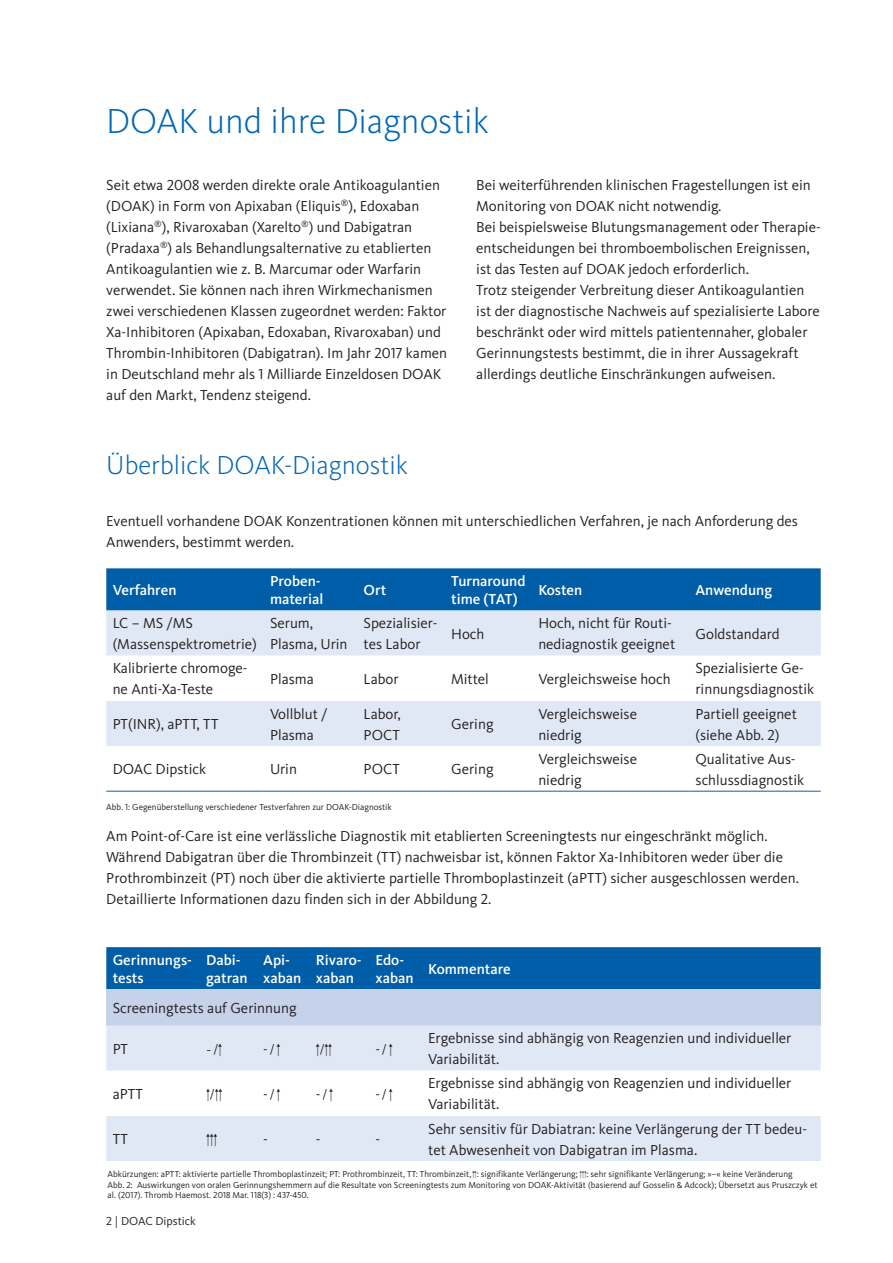
<style>
.page{position:relative;width:893px;height:1263px;background:#fff}
.page>*{position:absolute;margin:0;border:0;box-sizing:border-box;transform-origin:0 0}
.t1{font:300 36px "Kievit Pro";color:#0166b3}
.t2{font:300 27px "Kievit Pro";color:#0166b3}
.t3{font:15px/21px "Kievit Pro";color:#231f20}
.t4{font:500 15px/18px "Kievit Pro";color:#fff}
.t5{font:15px "Arial";color:#231f20}
.t6{font:15px "Minion Pro";color:#231f20}
.t7{font:12px "Kievit Pro";color:#231f20}
.t8{font:9px/10.5px "Kievit Pro";color:#231f20}
.s1{font-family:"Arial"}
.s2{font-family:"Minion Pro"}
</style>
<div class="page">
<div style="left:106px;top:568px;width:715px;height:42px;background:#005da8"></div>
<div style="left:106px;top:610px;width:715px;height:46px;background:#e1e8f5"></div>
<svg style="left:106px;top:701px;width:715px;height:90px;fill:#e1e8f5"></svg>
<hr style="left:106px;top:791px;width:158px;height:1px;background:#0166b3">
<hr style="left:264px;top:791px;width:93px;height:1px;background:#0166b3">
<hr style="left:357px;top:791px;width:88px;height:1px;background:#0166b3">
<hr style="left:445px;top:791px;width:87px;height:1px;background:#0166b3">
<hr style="left:532px;top:791px;width:157px;height:1px;background:#0166b3">
<hr style="left:689px;top:791px;width:132px;height:1px;background:#0166b3">
<div style="left:106px;top:947px;width:715px;height:42px;background:#005da8"></div>
<div style="left:106px;top:989px;width:715px;height:36px;background:#c6d2ea"></div>
<div style="left:106px;top:1025px;width:715px;height:136px;background:#e1e8f5"></div>
<svg style="left:106px;top:1071px;width:715px;height:45px"></svg>
<p class="t1" style="left:106px;top:99px;width:384px">DOAK und ihre Diagnostik</p>
<p class="t3" style="left:106px;top:175px;width:342px">Seit etwa 2008 werden direkte orale Antikoagulantien (DOAK) in Form von Apixaban (Eliquis<sup>®</sup>), Edoxaban (Lixiana<sup>®</sup>), Rivaroxaban (Xarelto<sup>®</sup>) und Dabigatran (Pradaxa<sup>®</sup>) als Behandlungsalternative zu etablierten Antikoagulantien wie z. B. Marcumar oder Warfarin verwendet. Sie können nach ihren Wirkmechanismen zwei verschiedenen Klassen zugeordnet werden: Faktor Xa-Inhibitoren (Apixaban, Edoxaban, Rivaroxaban) und Thrombin-Inhibitoren (Dabigatran). Im Jahr 2017 kamen in Deutschland mehr als 1 Milliarde Einzeldosen DOAK auf den Markt, Tendenz steigend.</p>
<p class="t2" style="left:106px;top:449px;width:303px">Überblick DOAK-Diagnostik</p>
<p class="t3" style="left:476px;top:175px;width:336px">Bei weiterführenden klinischen Fragestellungen ist ein<br>Monitoring von DOAK nicht notwendig.</p>
<p class="t3" style="left:476px;top:217px;width:346px">Bei beispielsweise Blutungsmanagement oder Therapie&shy;entscheidungen bei thromboembolischen Ereignissen, ist das Testen auf DOAK jedoch erforderlich.</p>
<p class="t3" style="left:476px;top:280px;width:345px">Trotz steigender Verbreitung dieser Antikoagulantien ist der diagnostische Nachweis auf spezialisierte Labore beschränkt oder wird mittels patientennaher, globaler Gerinnungstests bestimmt, die in ihrer Aussagekraft allerdings deutliche Einschränkungen aufweisen.</p>
<p class="t3" style="left:106px;top:511px;width:693px">Eventuell vorhandene DOAK Konzentrationen können mit unterschiedlichen Verfahren, je nach Anforderung des<br>Anwenders, bestimmt werden.</p>
<p class="t4" style="left:113px;top:581px;width:65px">Verfahren</p>
<p class="t4" style="left:270px;top:572px;width:55px">Proben&shy;material</p>
<p class="t4" style="left:364px;top:581px;width:24px">Ort</p>
<p class="t4" style="left:451px;top:572px;width:76px">Turnaround time (TAT)</p>
<p class="t4" style="left:538px;top:581px;width:46px">Kosten</p>
<p class="t4" style="left:695px;top:581px;width:78px">Anwendung</p>
<p class="t3" style="left:113px;top:613px;width:146px">LC – MS /MS (Massenspektrometrie)</p>
<p class="t3" style="left:270px;top:613px;width:45px">Serum,</p>
<p class="t3" style="left:364px;top:613px;width:75px">Spezialisier&shy;tes Labor</p>
<p class="t3" style="left:451px;top:623px;width:35px">Hoch</p>
<p class="t3" style="left:538px;top:613px;width:138px">Hoch, nicht für Routi&shy;nediagnostik geeignet</p>
<p class="t3" style="left:695px;top:623px;width:86px">Goldstandard</p>
<p class="t3" style="left:270px;top:634px;width:79px">Plasma, Urin</p>
<p class="t3" style="left:113px;top:658px;width:136px">Kalibrierte chromoge&shy;ne Anti-Xa-Teste</p>
<p class="t3" style="left:270px;top:668px;width:45px">Plasma</p>
<p class="t3" style="left:364px;top:668px;width:37px">Labor</p>
<p class="t3" style="left:451px;top:668px;width:39px">Mittel</p>
<p class="t3" style="left:538px;top:668px;width:134px">Vergleichsweise hoch</p>
<p class="t3" style="left:695px;top:658px;width:120px">Spezialisierte Ge&shy;rinnungsdiagnostik</p>
<p class="t3" style="left:113px;top:713px;width:107px">PT(INR), aPTT, TT</p>
<p class="t3" style="left:270px;top:703px;width:59px">Vollblut /<br>Plasma</p>
<p class="t3" style="left:364px;top:703px;width:39px">Labor,<br>POCT</p>
<p class="t3" style="left:451px;top:713px;width:44px">Gering</p>
<p class="t3" style="left:538px;top:703px;width:100px">Vergleichsweise niedrig</p>
<p class="t3" style="left:695px;top:703px;width:103px">Partiell geeignet (siehe Abb. 2)</p>
<p class="t3" style="left:113px;top:759px;width:95px">DOAC Dipstick</p>
<p class="t3" style="left:270px;top:759px;width:28px">Urin</p>
<p class="t3" style="left:364px;top:759px;width:38px">POCT</p>
<p class="t3" style="left:451px;top:759px;width:44px">Gering</p>
<p class="t3" style="left:538px;top:748px;width:100px">Vergleichsweise niedrig</p>
<p class="t3" style="left:695px;top:748px;width:110px">Qualitative Aus&shy;schlussdiagnostik</p>
<p class="t8" style="left:106px;top:801px;width:287px">Abb. 1: Gegenüberstellung verschiedener Testverfahren zur DOAK-Diagnostik</p>
<p class="t3" style="left:106px;top:826px;width:694px">Am Point-of-Care ist eine verlässliche Diagnostik mit etablierten Screeningtests nur eingeschränkt möglich.<br>Während Dabigatran über die Thrombinzeit (TT) nachweisbar ist, können Faktor Xa-Inhibitoren weder über die Prothrombinzeit (PT) noch über die aktivierte partielle Thromboplastinzeit (aPTT) sicher ausgeschlossen werden.<br>Detaillierte Informationen dazu finden sich in der Abbildung 2.</p>
<p class="t4" style="left:113px;top:951px;width:81px">Gerinnungs&shy;tests</p>
<p class="t4" style="left:206px;top:951px;width:43px">Dabi&shy;gatran</p>
<p class="t4" style="left:263px;top:951px;width:40px">Api&shy;xaban</p>
<p class="t4" style="left:316px;top:951px;width:47px">Rivaro&shy;xaban</p>
<p class="t4" style="left:375px;top:951px;width:40px">Edo&shy;xaban</p>
<p class="t4" style="left:428px;top:960px;width:84px">Kommentare</p>
<p class="t3" style="left:113px;top:997px;width:185px">Screeningtests auf Gerinnung</p>
<p class="t3" style="left:113px;top:1038px;width:17px">PT</p>
<p class="t6" style="left:206px;top:1039px;width:19px">-/<span class="s1">⁭</span></p>
<p class="t3" style="left:263px;top:1038px;width:20px">-<span class="s2">/</span> <span class="s1">⁭</span></p>
<p class="t5" style="left:318px;top:1038px;width:17px">⁭<span class="s2">/</span>⁭⁭</p>
<p class="t3" style="left:375px;top:1038px;width:20px">-<span class="s2">/</span> <span class="s1">⁭</span></p>
<p class="t3" style="left:428px;top:1028px;width:365px">Ergebnisse sind abhängig von Reagenzien und individueller<br>Variabilität.</p>
<p class="t3" style="left:113px;top:1083px;width:32px">aPTT</p>
<p class="t5" style="left:208px;top:1083px;width:17px">⁭<span class="s2">/</span>⁭⁭</p>
<p class="t3" style="left:263px;top:1083px;width:20px">-<span class="s2">/</span> <span class="s1">⁭</span></p>
<p class="t3" style="left:316px;top:1083px;width:20px">-<span class="s2">/</span> <span class="s1">⁭</span></p>
<p class="t3" style="left:375px;top:1083px;width:20px">-<span class="s2">/</span> <span class="s1">⁭</span></p>
<p class="t3" style="left:428px;top:1073px;width:365px">Ergebnisse sind abhängig von Reagenzien und individueller<br>Variabilität.</p>
<p class="t3" style="left:113px;top:1128px;width:17px">TT</p>
<p class="t5" style="left:208px;top:1128px;width:12px">⁭⁭⁭</p>
<p class="t3" style="left:263px;top:1128px;width:6px">-</p>
<p class="t3" style="left:316px;top:1128px;width:6px">-</p>
<p class="t3" style="left:375px;top:1128px;width:6px">-</p>
<p class="t3" style="left:428px;top:1118px;width:380px">Sehr sensitiv für Dabiatran: keine Verlängerung der TT bedeu&shy;tet Abwesenheit von Dabigatran im Plasma.</p>
<p class="t8" style="left:108px;top:1169px;width:687px">Abkürzungen: aPTT: aktivierte partielle Thromboplastinzeit; PT: Prothrombinzeit, TT: Thrombinzeit, <span class="s1">⁭⁭</span>: signifikante Verlängerung; <span class="s1">⁭⁭⁭</span>: sehr signifikante Verlängerung; »–« keine Veränderung</p>
<p class="t8" style="left:108px;top:1179px;width:711px">Abb. 2: Auswirkungen von oralen Gerinnungshemmern auf die Resultate von Screeningtests zum Monitoring von DOAK-Aktivität (basierend auf Gosselin &amp; Adcock); Übersetzt aus Pruszczyk et al. (2017). Thromb Haemost. 2018 Mar. 118(3) : 437-450.</p>
<p class="t7" style="left:106px;top:1214px;width:91px">2 | DOAC Dipstick</p>
</div>
